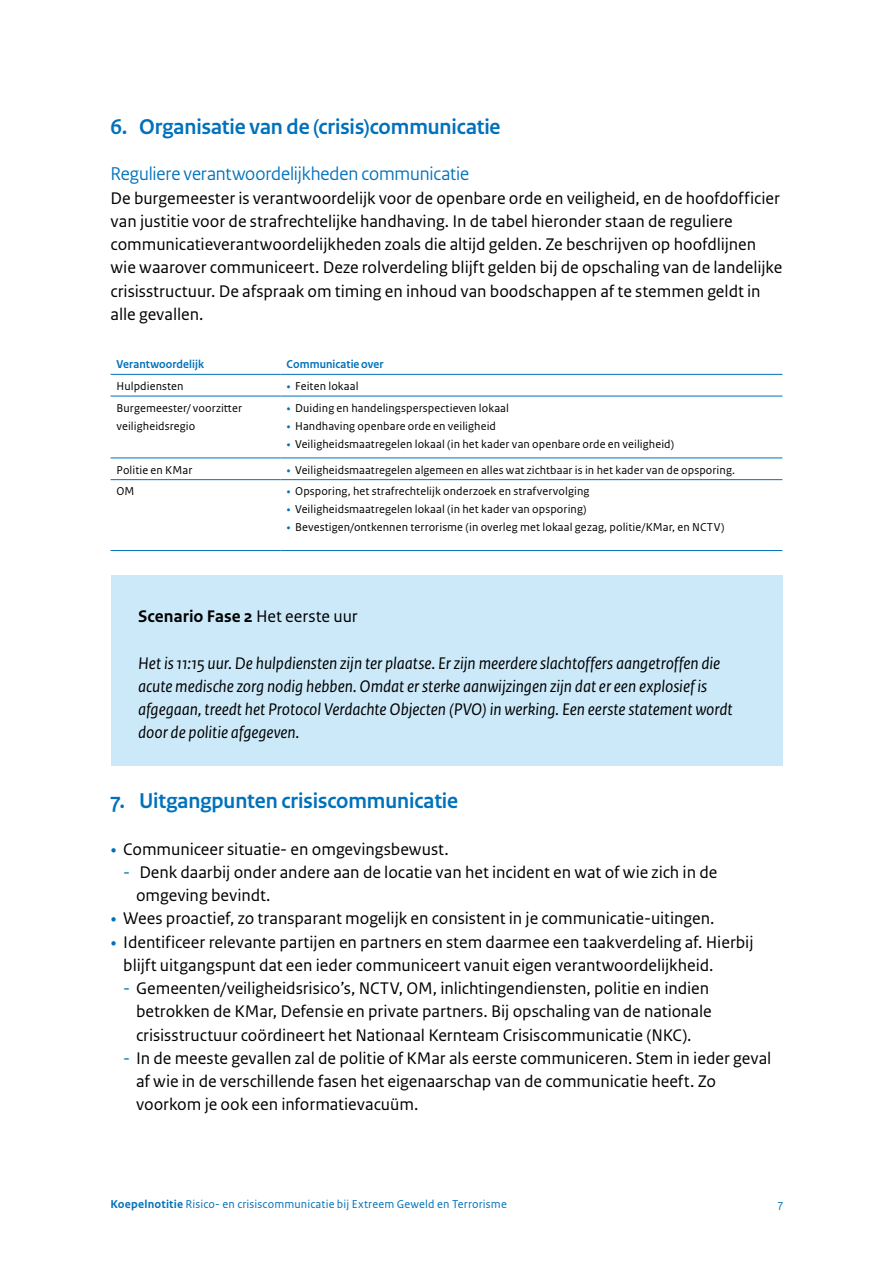
<style>
.page{position:relative;width:893px;height:1263px;background:#fff}
.page>*{position:absolute;margin:0;border:0;box-sizing:border-box;transform-origin:0 0}
.Koepelnotitie_-_H2_hoofdstukkop{font:700 22.5px "Rijksoverheid Sans Heading";color:#0071bb}
.Koepelnotitie_-_H3{font:19.5px "Rijksoverheid Sans Heading";letter-spacing:-.005em;color:#0071bb}
.Koepelnotitie_-_P_brood{font:17.7px/23.2px "Rijksoverheid Sans Text";letter-spacing:-.005em;color:#000}
.Koeplnotitie_-_kader_-_P_brood{font:italic 17.7px/23.2px "Rijksoverheid Sans Text";color:#000}
.Koepelnotitie_-_kader_titel{font:700 17.7px "Rijksoverheid Sans Text";color:#000}
.Koepelnotitie_-_Tabel_-_Brood{font:12px/18px "Rijksoverheid Sans Text";letter-spacing:.01em;color:#000}
.t1{font:12px "Rijksoverheid Sans Text";letter-spacing:.015em;color:#0071bb}
.Koepelnotitie_-_Tabel_-_Header{font:700 12px "Rijksoverheid Sans Heading";letter-spacing:.01em;color:#0071bb}
.s1{font-family:"Rijksoverheid Serif";color:#0071bb}
.s2{font-weight:400}
.s3{color:#0071bb}
.s4{font-weight:700}
</style>
<div class="page">
<hr style="left:111px;top:374px;width:170px;height:1px;background:#0071bb">
<hr style="left:281px;top:374px;width:501px;height:1px;background:#0071bb">
<hr style="left:111px;top:396px;width:170px;height:1px;background:#0071bb">
<hr style="left:281px;top:396px;width:501px;height:1px;background:#0071bb">
<hr style="left:111px;top:458px;width:170px;height:1px;background:#0071bb">
<hr style="left:281px;top:458px;width:501px;height:1px;background:#0071bb">
<hr style="left:111px;top:479px;width:170px;height:1px;background:#0071bb">
<hr style="left:281px;top:479px;width:501px;height:1px;background:#0071bb">
<hr style="left:111px;top:550px;width:170px;height:1px;background:#0071bb">
<hr style="left:281px;top:550px;width:501px;height:1px;background:#0071bb">
<div style="left:111px;top:576px;width:671px;height:190px;background:#cbe9f9"></div>
<h2 class="Koepelnotitie_-_H2_hoofdstukkop" style="left:111px;top:114px;width:392px">6. Organisatie van de (crisis)communicatie</h2>
<h3 class="Koepelnotitie_-_H3" style="left:111px;top:163px;width:360px">Reguliere verantwoordelijkheden communicatie</h3>
<p class="Koepelnotitie_-_P_brood" style="left:111px;top:186px;width:673px">De burgemeester is verantwoordelijk voor de openbare orde en veiligheid, en de hoofdofficier van justitie voor de strafrechtelijke handhaving. In de tabel hieronder staan de reguliere communicatieverantwoordelijkheden zoals die altijd gelden. Ze beschrijven op hoofdlijnen wie waarover communiceert. Deze rolverdeling blijft gelden bij de opschaling van de landelijke crisisstructuur. De afspraak om timing en inhoud van boodschappen af te stemmen geldt in alle gevallen.</p>
<p class="Koepelnotitie_-_Tabel_-_Header" style="left:117px;top:358px;width:89px">Verantwoordelijk</p>
<p class="Koepelnotitie_-_Tabel_-_Header" style="left:287px;top:358px;width:98px">Communicatie over</p>
<p class="Koepelnotitie_-_Tabel_-_Brood" style="left:117px;top:377px;width:69px">Hulpdiensten</p>
<p class="Koepelnotitie_-_Tabel_-_Brood" style="left:287px;top:377px;width:73px"><span class="s1">•</span> Feiten lokaal</p>
<p class="Koepelnotitie_-_Tabel_-_Brood" style="left:117px;top:399px;width:127px">Burgemeester/ voorzitter veiligheidsregio</p>
<p class="Koepelnotitie_-_Tabel_-_Brood" style="left:287px;top:399px;width:224px"><span class="s1">•</span> Duiding en handelingsperspectieven lokaal</p>
<p class="Koepelnotitie_-_Tabel_-_Brood" style="left:287px;top:417px;width:211px"><span class="s1">•</span> Handhaving openbare orde en veiligheid</p>
<p class="Koepelnotitie_-_Tabel_-_Brood" style="left:287px;top:435px;width:389px"><span class="s1">•</span> Veiligheidsmaatregelen lokaal (in het kader van openbare orde en veiligheid)</p>
<p class="Koepelnotitie_-_Tabel_-_Brood" style="left:117px;top:461px;width:77px">Politie en KMar</p>
<p class="Koepelnotitie_-_Tabel_-_Brood" style="left:287px;top:461px;width:450px"><span class="s1">•</span> Veiligheidsmaatregelen algemeen en alles wat zichtbaar is in het kader van de opsporing.</p>
<p class="Koepelnotitie_-_Tabel_-_Brood" style="left:117px;top:483px;width:19px">OM</p>
<p class="Koepelnotitie_-_Tabel_-_Brood" style="left:287px;top:483px;width:304px"><span class="s1">•</span> Opsporing, het strafrechtelijk onderzoek en strafvervolging</p>
<p class="Koepelnotitie_-_Tabel_-_Brood" style="left:287px;top:501px;width:301px"><span class="s1">•</span> Veiligheidsmaatregelen lokaal (in het kader van opsporing)</p>
<p class="Koepelnotitie_-_Tabel_-_Brood" style="left:287px;top:519px;width:439px"><span class="s1">•</span> Bevestigen/ontkennen terrorisme (in overleg met lokaal gezag, politie/KMar, en NCTV)</p>
<p class="Koepelnotitie_-_kader_titel" style="left:138px;top:606px;width:221px">Scenario Fase 2 <span class="s2">Het eerste uur</span></p>
<p class="Koeplnotitie_-_kader_-_P_brood" style="left:138px;top:652px;width:596px">Het is 11:15 uur. De hulpdiensten zijn ter plaatse. Er zijn meerdere slachtoffers aangetroffen die acute medische zorg nodig hebben. Omdat er sterke aanwijzingen zijn dat er een explosief is afgegaan, treedt het Protocol Verdachte Objecten (PVO) in werking. Een eerste statement wordt door de politie afgegeven.</p>
<h2 class="Koepelnotitie_-_H2_hoofdstukkop" style="left:111px;top:788px;width:349px">7. Uitgangpunten crisiscommunicatie</h2>
<p class="Koepelnotitie_-_P_brood" style="left:111px;top:837px;width:340px"><span class="s1">•</span> Communiceer situatie- en omgevingsbewust.</p>
<p class="Koepelnotitie_-_P_brood" style="left:136px;top:861px;width:583px;text-indent:-13px"><span class="s3">-</span> Denk daarbij onder andere aan de locatie van het incident en wat of wie zich in de omgeving bevindt.</p>
<p class="Koepelnotitie_-_P_brood" style="left:111px;top:907px;width:605px"><span class="s1">•</span> Wees proactief, zo transparant mogelijk en consistent in je communicatie-uitingen.</p>
<p class="Koepelnotitie_-_P_brood" style="left:123px;top:930px;width:632px;text-indent:-13px"><span class="s1">•</span> Identificeer relevante partijen en partners en stem daarmee een taakverdeling af. Hierbij blijft uitgangspunt dat een ieder communiceert vanuit eigen verantwoordelijkheid.</p>
<p class="Koepelnotitie_-_P_brood" style="left:136px;top:977px;width:577px;text-indent:-13px"><span class="s3">-</span> Gemeenten/veiligheidsrisico’s, NCTV, OM, inlichtingendiensten, politie en indien betrokken de KMar, Defensie en private partners. Bij opschaling van de nationale crisisstructuur coördineert het Nationaal Kernteam Crisiscommunicatie (NKC).</p>
<p class="Koepelnotitie_-_P_brood" style="left:136px;top:1047px;width:637px;text-indent:-13px"><span class="s3">-</span> In de meeste gevallen zal de politie of KMar als eerste communiceren. Stem in ieder geval af wie in de verschillende fasen het eigenaarschap van de communicatie heeft. Zo voorkom je ook een informatievacuüm.</p>
<p class="t1" style="left:111px;top:1197px;width:398px"><span class="s4">Koepelnotitie</span> Risico- en crisiscommunicatie bij Extreem Geweld en Terrorisme</p>
<p class="t1" style="left:778px;top:1197px;width:7px">7</p>
</div>
